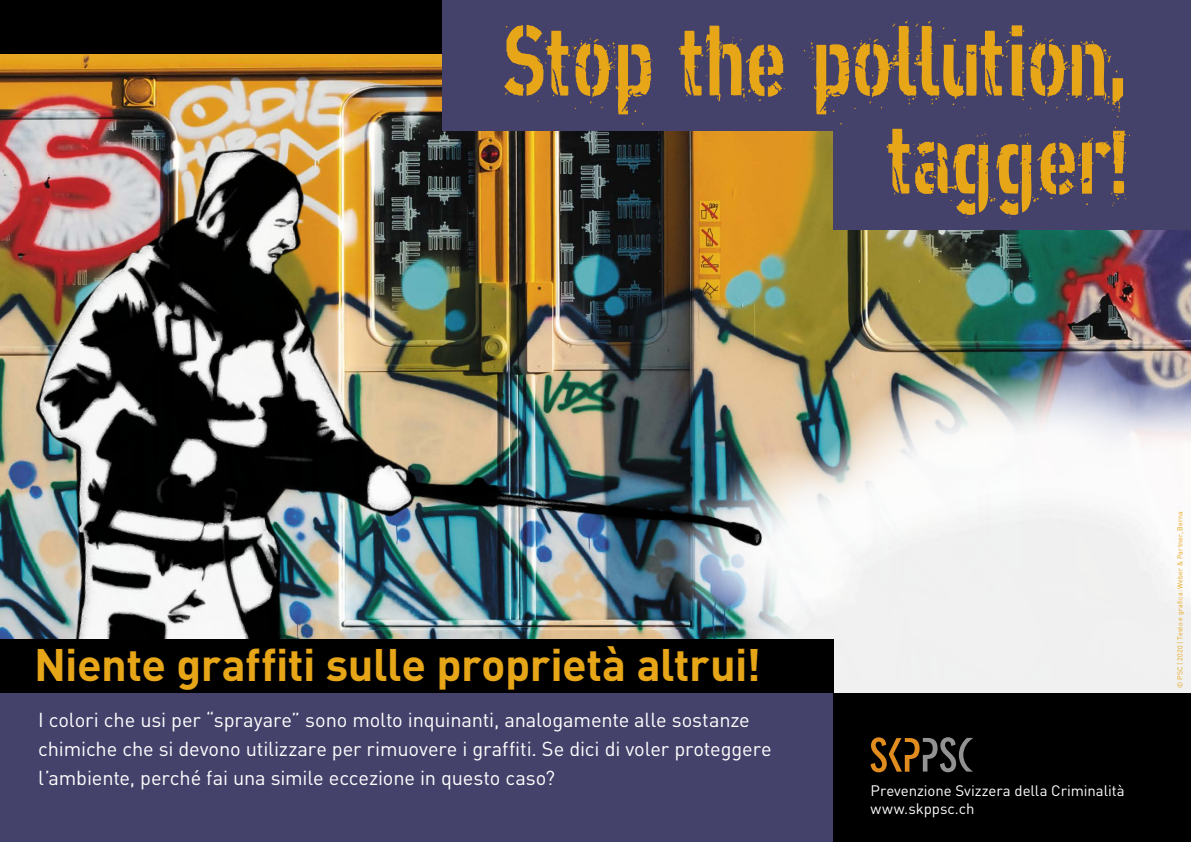
<style>
.page{position:relative;width:1191px;height:842px;background:#fff}
.page>*{position:absolute;margin:0;border:0;box-sizing:border-box;transform-origin:0 0}
.t1{font:100px/98px "XXIIARMY";letter-spacing:-.015em;color:#e7a518;text-align:right}
.t2{font:700 45px "DIN Weber";letter-spacing:-.01em;color:#e7a518}
.t3{font:20px/29px "DIN Weber";letter-spacing:-.005em;color:#fff}
.t4{font:15px/18px "DIN Weber";letter-spacing:-.005em;color:#fff}
.t5{font:7px "DIN Weber";letter-spacing:.025em;color:#e7a518}
</style>
<div class="page">
<img style="left:0;top:54px;width:442px;height:585px">
<img style="left:9px;top:113px;width:1182px;height:580px">
<div style="left:0;top:0;width:870px;height:54px;background:#000"></div>
<div style="left:0;top:693px;width:1191px;height:149px;background:#44416b"></div>
<div style="left:442px;top:0;width:749px;height:130px;background:#44416b"></div>
<div style="left:833px;top:693px;width:358px;height:149px;background:#000"></div>
<div style="left:833px;top:130px;width:358px;height:100px;background:#44416b"></div>
<div style="left:0;top:639px;width:833px;height:54px;background:#000"></div>
<svg style="left:870px;top:737px;width:103px;height:35px"></svg>
<h1 class="t1" style="left:505px;top:15px;width:627px">Stop the pollution, tagger!</h1>
<h2 class="t2" style="left:34px;top:635px;width:728px">Niente graffiti sulle proprietà altrui!</h2>
<p class="t3" style="left:38px;top:704px;width:735px">I colori che usi per “sprayare” sono molto inquinanti, analogamente alle sostanze chimiche che si devono utilizzare per rimuovere i graffiti. Se dici di voler proteggere l’ambiente, perché fai una simile eccezione in questo caso?</p>
<p class="t4" style="left:870px;top:781px;width:256px">Prevenzione Svizzera della Criminalità www.skppsc.ch</p>
<p class="t5" style="left:1175px;top:688px;width:178px;rotate:-90deg">© PSC | 2020 | Testo e grafica: Weber &amp; Partner, Berna</p>
</div>
